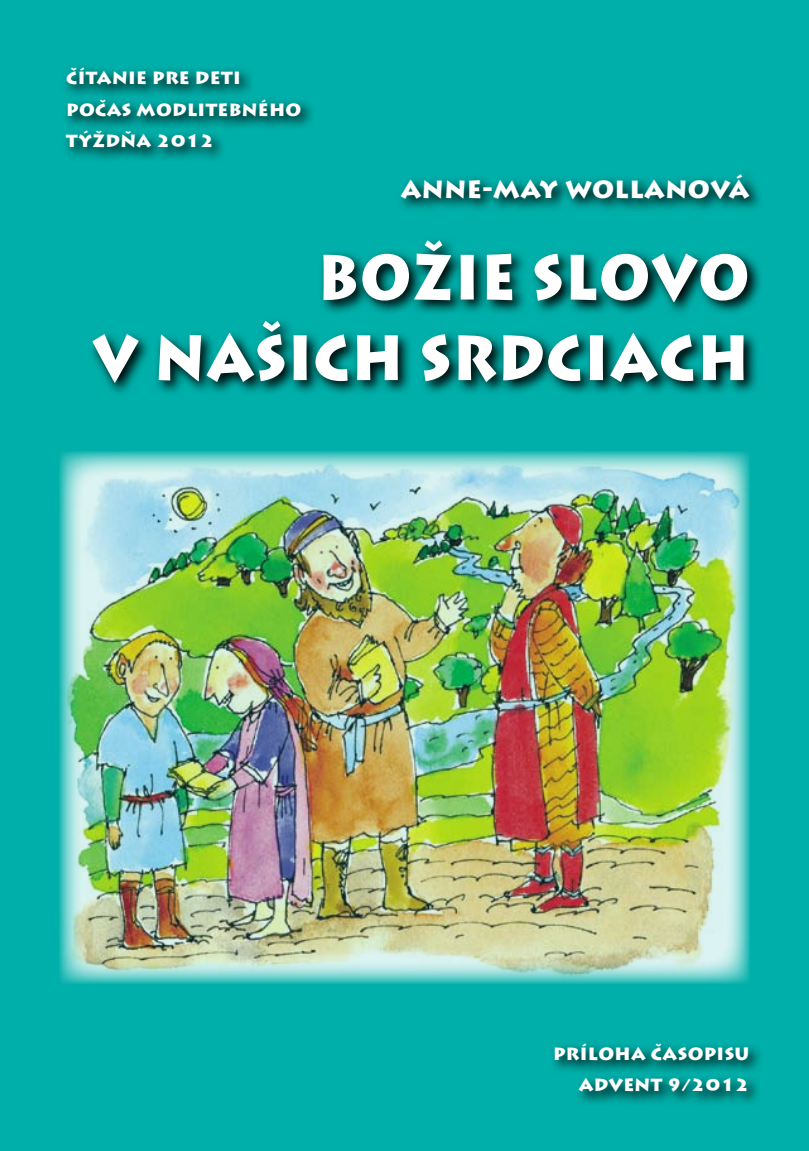
<style>
.page{position:relative;width:809px;height:1151px;background:#00afa9}
.page>*{position:absolute;margin:0;border:0;box-sizing:border-box;transform-origin:0 0}
.t1{font:900 63px/80.5px "Lithos Pro";letter-spacing:.095em;color:#fff;text-align:right;scale:.9 1}
.t2{font:900 24.5px "Lithos Pro";letter-spacing:.02em;color:#fff}
.t3{font:900 17.5px/31.5px "Lithos Pro";letter-spacing:.055em;color:#fff}
.t4{font:900 17.5px/31.5px "Lithos Pro";letter-spacing:.025em;color:#fff;text-align:right}
</style>
<div class="page">
<img style="left:60px;top:451px;width:689px;height:532px">
<svg style="left:91px;top:240px;width:670px;height:154px"></svg>
<svg style="left:65px;top:68px;width:247px;height:91px"></svg>
<svg style="left:553px;top:1045px;width:207px;height:58px"></svg>
<svg style="left:400px;top:176px;width:360px;height:34px"></svg>
<p class="t3" style="left:66px;top:63px;width:237px">ČÍTANIE PRE DETI<br>POČAS MODLITEBNÉHO<br>TÝŽDŇA 2012</p>
<h2 class="t2" style="left:401px;top:174px;width:350px">ANNE-MAY WOLLANOVÁ</h2>
<h1 class="t1" style="left:92px;top:239px;width:731px">BOŽIE SLOVO<br>V NAŠICH SRDCIACH</h1>
<p class="t4" style="left:553px;top:1038px;width:198px">PRÍLOHA ČASOPISU<br>ADVENT 9/2012</p>
</div>
